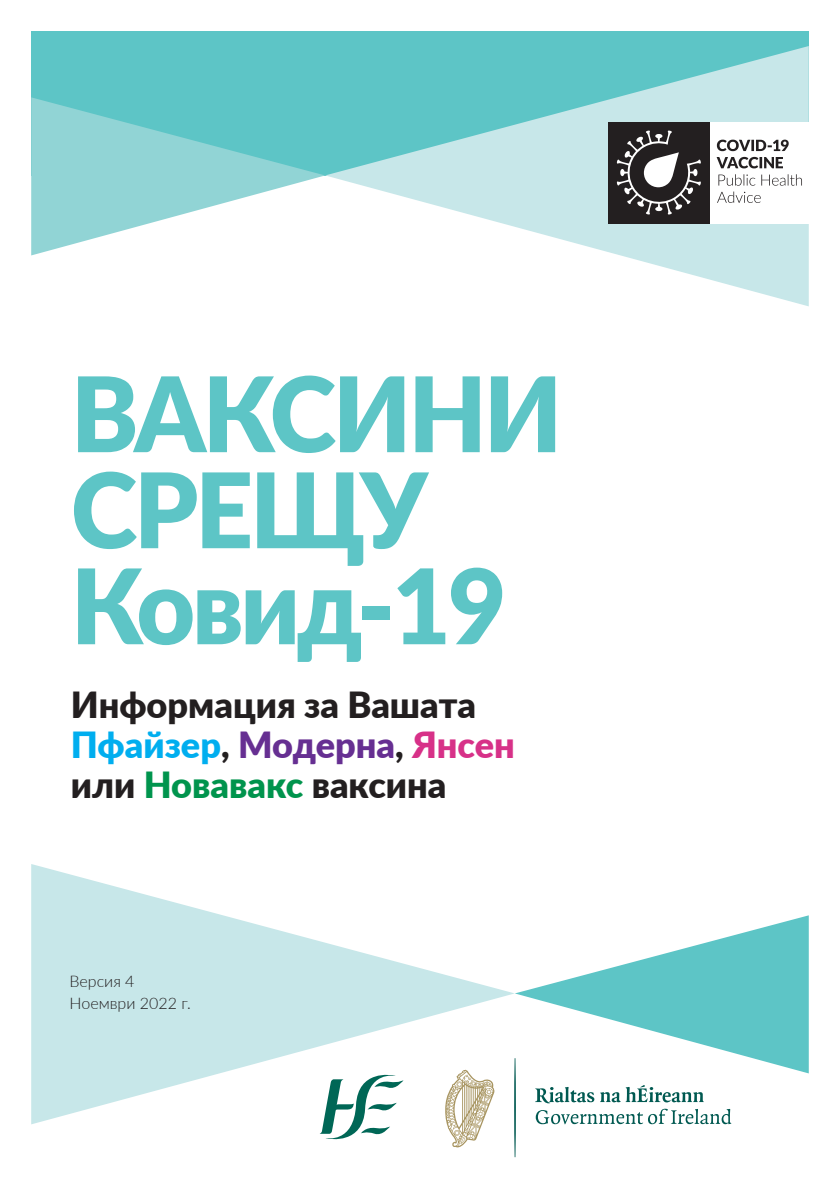
<style>
.page{position:relative;width:840px;height:1191px;background:#fff}
.page>*{position:absolute;margin:0;border:0;box-sizing:border-box;transform-origin:0 0}
.t1{font:900 104px/96px "Lato";letter-spacing:-.03em;color:#5dc5c6}
.t2{font:900 36px/40px "Lato";color:#231f20}
.t3{font:300 16px "Lato";color:#231f20}
.s1{color:#00aeef}
.s2{color:#662f92}
.s3{color:#d73188}
.s4{color:#00944d}
</style>
<div class="page">
<svg style="left:31px;top:864px;width:483px;height:260px;fill:#c7e7e9"></svg>
<svg style="left:514px;top:915px;width:294px;height:158px"></svg>
<div style="left:31px;top:31px;width:777px;height:144px;background:#5dc5c6"></div>
<svg style="left:325px;top:46px;width:483px;height:260px"></svg>
<svg style="left:31px;top:97px;width:294px;height:158px;fill:#91d4d5"></svg>
<div style="left:709px;top:122px;width:101px;height:101px;background:#fff"></div>
<svg style="left:716px;top:140px;width:85px;height:63px"></svg>
<div style="left:608px;top:122px;width:101px;height:101px;background:#231f20"></div>
<svg style="left:616px;top:131px;width:84px;height:83px"></svg>
<svg style="left:535px;top:1085px;width:195px;height:39px"></svg>
<svg style="left:514px;top:1058px;width:1px;height:99px"></svg>
<svg style="left:444px;top:1069px;width:50px;height:78px"></svg>
<svg style="left:319px;top:1074px;width:84px;height:65px"></svg>
<p class="t1" style="left:71px;top:361px;width:492px">ВАКСИНИ<br>СРЕЩУ<br>Ковид-19</p>
<p class="t2" style="left:71px;top:683px;width:445px">Информация за Вашата<br><span class="s1">Пфайзер</span>, <span class="s2">Модерна</span>, <span class="s3">Янсен </span>или <span class="s4">Новавакс</span> ваксина</p>
<p class="t3" style="left:70px;top:970px;width:66px">Версия 4</p>
<p class="t3" style="left:70px;top:992px;width:123px">Ноември 2022 г.</p>
</div>
